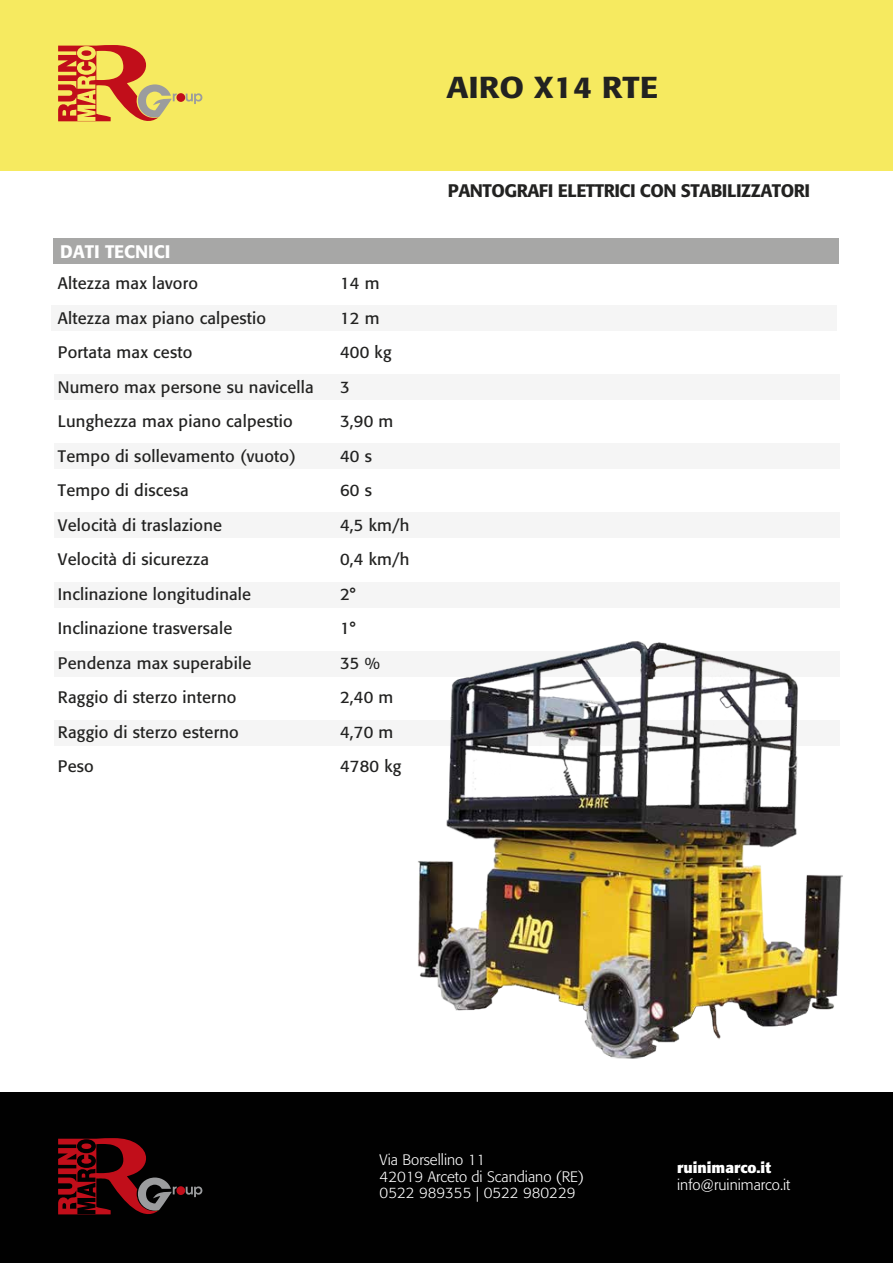
<style>
.page{position:relative;width:893px;height:1263px;background:#fff}
.page>*{position:absolute;margin:0;border:0;box-sizing:border-box;transform-origin:0 0}
.t1{font:500 30px "Formata";color:#222221;scale:1.1 1}
.t2{font:500 18px "Formata";letter-spacing:-.025em;color:#222221}
.t3{font:500 18px "Formata";color:#fff}
.t4{font:16.5px "Formata";letter-spacing:.01em;color:#222221}
.t5{font:300 15px/16.5px "Formata";color:#fff}
.t6{font:700 15px "Formata";color:#fff}
</style>
<div class="page">
<div style="left:54px;top:238px;width:785px;height:26px;background:#a7a7a6"></div>
<div style="left:0;top:0;width:893px;height:170px;background:#f6ea60"></div>
<div style="left:0;top:1093px;width:893px;height:170px;background:#010101"></div>
<div style="left:52px;top:305px;width:785px;height:25px;background:#f5f5f5"></div>
<div style="left:54px;top:374px;width:785px;height:26px;background:#f5f5f5"></div>
<div style="left:54px;top:443px;width:785px;height:26px;background:#f5f5f5"></div>
<div style="left:54px;top:513px;width:785px;height:25px;background:#f5f5f5"></div>
<div style="left:54px;top:582px;width:785px;height:25px;background:#f5f5f5"></div>
<div style="left:54px;top:651px;width:785px;height:25px;background:#f5f5f5"></div>
<div style="left:54px;top:720px;width:785px;height:26px;background:#f5f5f5"></div>
<svg style="left:186px;top:93px;width:16px;height:11px"></svg>
<div style="left:176px;top:93px;width:9px;height:9px;background:#c10e1a;border-radius:50%"></div>
<svg style="left:58px;top:45px;width:119px;height:77px"></svg>
<svg style="left:186px;top:1186px;width:16px;height:11px"></svg>
<div style="left:176px;top:1186px;width:9px;height:9px;background:#c10e1a;border-radius:50%"></div>
<svg style="left:58px;top:1138px;width:119px;height:77px"></svg>
<img style="left:418px;top:641px;width:425px;height:418px">
<h1 class="t1" style="left:446px;top:68px;width:194px">AIRO X14 RTE</h1>
<p class="t3" style="left:60px;top:241px;width:112px">DATI TECNICI</p>
<p class="t4" style="left:58px;top:274px;width:142px">Altezza max lavoro</p>
<p class="t4" style="left:340px;top:274px;width:41px">14 m</p>
<p class="t4" style="left:58px;top:308px;width:210px">Altezza max piano calpestio</p>
<p class="t4" style="left:340px;top:308px;width:41px">12 m</p>
<p class="t4" style="left:58px;top:343px;width:136px">Portata max cesto</p>
<p class="t4" style="left:340px;top:343px;width:53px">400 kg</p>
<p class="t4" style="left:58px;top:377px;width:257px">Numero max persone su navicella</p>
<p class="t4" style="left:340px;top:377px;width:11px">3</p>
<p class="t4" style="left:58px;top:412px;width:236px">Lunghezza max piano calpestio</p>
<p class="t4" style="left:340px;top:412px;width:55px">3,90 m</p>
<p class="t4" style="left:58px;top:446px;width:239px">Tempo di sollevamento (vuoto)</p>
<p class="t4" style="left:340px;top:446px;width:33px">40 s</p>
<p class="t4" style="left:58px;top:481px;width:132px">Tempo di discesa</p>
<p class="t4" style="left:340px;top:481px;width:33px">60 s</p>
<p class="t4" style="left:58px;top:515px;width:166px">Velocità di traslazione</p>
<p class="t4" style="left:340px;top:515px;width:71px">4,5 km/h</p>
<p class="t4" style="left:58px;top:550px;width:153px">Velocità di sicurezza</p>
<p class="t4" style="left:340px;top:550px;width:71px">0,4 km/h</p>
<p class="t4" style="left:58px;top:584px;width:195px">Inclinazione longitudinale</p>
<p class="t4" style="left:340px;top:584px;width:17px">2°</p>
<p class="t4" style="left:58px;top:619px;width:176px">Inclinazione trasversale</p>
<p class="t4" style="left:340px;top:619px;width:17px">1°</p>
<p class="t4" style="left:58px;top:653px;width:195px">Pendenza max superabile</p>
<p class="t4" style="left:340px;top:653px;width:41px">35 %</p>
<p class="t4" style="left:58px;top:688px;width:180px">Raggio di sterzo interno</p>
<p class="t4" style="left:340px;top:688px;width:55px">2,40 m</p>
<p class="t4" style="left:58px;top:722px;width:182px">Raggio di sterzo esterno</p>
<p class="t4" style="left:340px;top:722px;width:55px">4,70 m</p>
<p class="t4" style="left:58px;top:757px;width:37px">Peso</p>
<p class="t4" style="left:340px;top:757px;width:63px">4780 kg</p>
<p class="t2" style="left:448px;top:179px;width:364px">PANTOGRAFI ELETTRICI CON STABILIZZATORI</p>
<p class="t5" style="left:380px;top:1152px;width:206px">Via Borsellino 11<br>42019 Arceto di Scandiano (RE)<br>0522 989355 | 0522 980229</p>
<p class="t6" style="left:677px;top:1158px;width:95px">ruinimarco.it</p>
<p class="t5" style="left:677px;top:1176px;width:115px">info@ruinimarco.it</p>
</div>
